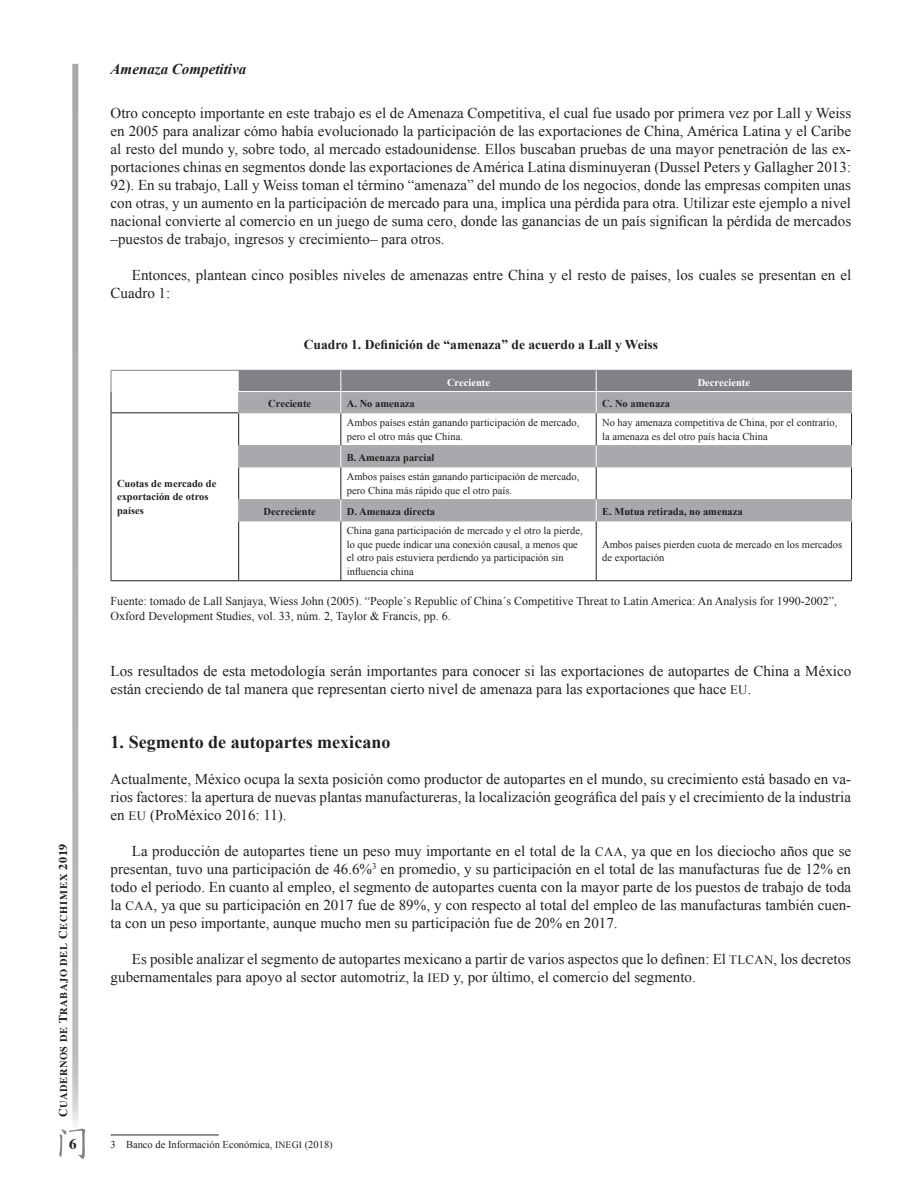
<style>
.page{position:relative;width:915px;height:1191px;background:#fff}
.page>*{position:absolute;margin:0;border:0;box-sizing:border-box;transform-origin:0 0}
.t1{font:700 18px "Times New Roman";color:#231f20}
.t2{font:15px/18px "Times New Roman";color:#231f20;text-align:justify}
.t3{font:italic 700 15px "Times New Roman";color:#231f20}
.t4{font:700 15px "Times";color:#231f20}
.t5{font:700 13.5px "Times New Roman";color:#231f20}
.t6{font:12px/15px "Times New Roman";color:#231f20}
.t7{font:10.5px/13.5px "Times New Roman";color:#231f20}
.t8{font:700 10.5px/13.5px "Times New Roman";color:#231f20}
.t9{font:700 10.5px "Times New Roman";color:#fff}
.t10{font:10.35px "Times Bold SC990";letter-spacing:.05em;color:#231f20}
.s1{font-size:12px}
.s2{font-family:"Times New Roman PSMT SC990";font-size:12.75px}
.s3{font-size:9.75px}
</style>
<div class="page">
<svg style="left:72px;top:64px;width:6px;height:1060px;background:#b6b7ba"></svg>
<svg style="left:59px;top:1128px;width:26px;height:31px"></svg>
<svg style="left:239px;top:413px;width:611px;height:107px"></svg>
<hr style="left:111px;top:412px;width:127px;height:1px;background:#231f20">
<hr style="left:111px;top:413px;width:1px;height:32px;background:#231f20">
<svg style="left:111px;top:445px;width:1px;height:22px"></svg>
<hr style="left:111px;top:467px;width:1px;height:32px;background:#231f20">
<svg style="left:111px;top:499px;width:1px;height:22px"></svg>
<hr style="left:111px;top:521px;width:1px;height:59px;background:#231f20">
<hr style="left:111px;top:580px;width:127px;height:1px;background:#231f20">
<hr style="left:238px;top:413px;width:1px;height:32px;background:#231f20">
<hr style="left:340px;top:413px;width:1px;height:32px;background:#231f20">
<hr style="left:595px;top:413px;width:1px;height:32px;background:#231f20">
<hr style="left:850px;top:413px;width:1px;height:32px;background:#231f20">
<hr style="left:238px;top:467px;width:1px;height:32px;background:#231f20">
<hr style="left:340px;top:467px;width:1px;height:32px;background:#231f20">
<hr style="left:595px;top:467px;width:1px;height:32px;background:#231f20">
<hr style="left:850px;top:467px;width:1px;height:32px;background:#231f20">
<hr style="left:238px;top:521px;width:1px;height:59px;background:#231f20">
<hr style="left:340px;top:521px;width:1px;height:59px;background:#231f20">
<hr style="left:595px;top:521px;width:1px;height:59px;background:#231f20">
<hr style="left:850px;top:521px;width:1px;height:59px;background:#231f20">
<hr style="left:238px;top:580px;width:103px;height:1px;background:#231f20">
<hr style="left:341px;top:580px;width:255px;height:1px;background:#231f20">
<hr style="left:596px;top:580px;width:255px;height:1px;background:#231f20">
<hr style="left:111px;top:370px;width:127px;height:1px;background:#808285">
<svg style="left:111px;top:371px;width:1px;height:41px"></svg>
<hr style="left:238px;top:412px;width:103px;height:1px;background:#a8a9ad">
<hr style="left:341px;top:412px;width:255px;height:1px;background:#a8a9ad">
<hr style="left:596px;top:412px;width:255px;height:1px;background:#a8a9ad">
<hr style="left:238px;top:445px;width:103px;height:1px;background:#a8a9ad">
<svg style="left:238px;top:446px;width:1px;height:20px"></svg>
<hr style="left:341px;top:445px;width:255px;height:1px;background:#a8a9ad">
<hr style="left:596px;top:445px;width:255px;height:1px;background:#a8a9ad">
<svg style="left:850px;top:446px;width:1px;height:20px"></svg>
<hr style="left:238px;top:466px;width:103px;height:1px;background:#a8a9ad">
<hr style="left:341px;top:466px;width:255px;height:1px;background:#a8a9ad">
<hr style="left:596px;top:466px;width:255px;height:1px;background:#a8a9ad">
<hr style="left:238px;top:499px;width:103px;height:1px;background:#a8a9ad">
<svg style="left:238px;top:500px;width:1px;height:20px"></svg>
<hr style="left:341px;top:499px;width:255px;height:1px;background:#a8a9ad">
<hr style="left:596px;top:499px;width:255px;height:1px;background:#a8a9ad">
<svg style="left:850px;top:500px;width:1px;height:20px"></svg>
<hr style="left:238px;top:520px;width:103px;height:1px;background:#a8a9ad">
<hr style="left:341px;top:520px;width:255px;height:1px;background:#a8a9ad">
<hr style="left:596px;top:520px;width:255px;height:1px;background:#a8a9ad">
<svg style="left:238px;top:370px;width:613px;height:42px;background:#96989b"></svg>
<svg style="left:340px;top:446px;width:1px;height:20px"></svg>
<svg style="left:595px;top:446px;width:1px;height:20px"></svg>
<svg style="left:340px;top:500px;width:1px;height:20px"></svg>
<svg style="left:595px;top:500px;width:1px;height:20px"></svg>
<hr style="left:111px;top:1134px;width:108px;height:1px;background:#231f20">
<p class="t10" style="left:54px;top:1117px;width:275px;rotate:-90deg"><span class="s1">C</span>uadernos de <span class="s1">T</span>rabajo del <span class="s1">C</span>echimex <span class="s1">2019</span></p>
<p class="t4" style="left:69px;top:1129px;width:9px">6</p>
<p class="t3" style="left:111px;top:58px;width:137px">Amenaza Competitiva</p>
<p class="t2" style="left:111px;top:104px;width:741px">Otro concepto importante en este trabajo es el de Amenaza Competitiva, el cual fue usado por primera vez por Lall y Weiss en 2005 para analizar cómo había evolucionado la participación de las exportaciones de China, América Latina y el Caribe al resto del mundo y, sobre todo, al mercado estadounidense. Ellos buscaban pruebas de una mayor penetración de las ex&shy;portaciones chinas en segmentos donde las exportaciones de América Latina disminuyeran (Dussel Peters y Gallagher 2013:<br>92). En su trabajo, Lall y Weiss toman el término “amenaza” del mundo de los negocios, donde las empresas compiten unas con otras, y un aumento en la participación de mercado para una, implica una pérdida para otra. Utilizar este ejemplo a nivel nacional convierte al comercio en un juego de suma cero, donde las ganancias de un país significan la pérdida de mercados –puestos de trabajo, ingresos y crecimiento– para otros.</p>
<p class="t2" style="left:111px;top:266px;width:741px;text-indent:21px">Entonces, plantean cinco posibles niveles de amenazas entre China y el resto de países, los cuales se presentan en el<br>Cuadro 1:</p>
<p class="t5" style="left:304px;top:335px;width:355px">Cuadro 1. Definición de “amenaza” de acuerdo a Lall y Weiss</p>
<p class="t9" style="left:447px;top:375px;width:44px">Creciente</p>
<p class="t9" style="left:697px;top:375px;width:54px">Decreciente</p>
<p class="t8" style="left:268px;top:396px;width:44px">Creciente</p>
<p class="t8" style="left:347px;top:396px;width:69px">A. No amenaza</p>
<p class="t8" style="left:602px;top:396px;width:69px">C. No amenaza</p>
<p class="t7" style="left:347px;top:416px;width:234px">Ambos países están ganando participación de mercado, pero el otro más que China.</p>
<p class="t7" style="left:602px;top:416px;width:237px">No hay amenaza competitiva de China, por el contrario, la amenaza es del otro país hacia China</p>
<p class="t8" style="left:347px;top:450px;width:89px">B. Amenaza parcial</p>
<p class="t7" style="left:347px;top:470px;width:234px">Ambos países están ganando participación de mercado, pero China más rápido que el otro país.</p>
<p class="t8" style="left:117px;top:476px;width:101px">Cuotas de mercado de exportación de otros países</p>
<p class="t8" style="left:263px;top:504px;width:54px">Decreciente</p>
<p class="t8" style="left:347px;top:504px;width:90px">D. Amenaza directa</p>
<p class="t8" style="left:602px;top:504px;width:142px">E. Mutua retirada, no amenaza</p>
<p class="t7" style="left:347px;top:524px;width:237px">China gana participación de mercado y el otro la pierde, lo que puede indicar una conexión causal, a menos que el otro país estuviera perdiendo ya participación sin influencia china</p>
<p class="t7" style="left:602px;top:537px;width:241px">Ambos países pierden cuota de mercado en los mercados de exportación</p>
<p class="t6" style="left:111px;top:593px;width:727px">Fuente: tomado de Lall Sanjaya, Wiess John (2005). “People´s Republic of China´s Competitive Threat to Latin America: An Analysis for 1990-2002”,<br>Oxford Development Studies, vol. 33, núm. 2, Taylor &amp; Francis, pp. 6.</p>
<p class="t2" style="left:111px;top:662px;width:741px">Los resultados de esta metodología serán importantes para conocer si las exportaciones de autopartes de China a México están creciendo de tal manera que representan cierto nivel de amenaza para las exportaciones que hace <span class="s2">EU</span>.</p>
<p class="t1" style="left:111px;top:729px;width:281px">1. Segmento de autopartes mexicano</p>
<p class="t2" style="left:111px;top:770px;width:741px">Actualmente, México ocupa la sexta posición como productor de autopartes en el mundo, su crecimiento está basado en va&shy;rios factores: la apertura de nuevas plantas manufactureras, la localización geográfica del país y el crecimiento de la industria en <span class="s2">EU</span> (ProMéxico 2016: 11).</p>
<p class="t2" style="left:111px;top:842px;width:741px;text-indent:21px">La producción de autopartes tiene un peso muy importante en el total de la <span class="s2">CAA</span>, ya que en los dieciocho años que se presentan, tuvo una participación de 46.6%<sup>3</sup> en promedio, y su participación en el total de las manufacturas fue de 12% en todo el periodo. En cuanto al empleo, el segmento de autopartes cuenta con la mayor parte de los puestos de trabajo de toda la <span class="s2">CAA</span>, ya que su participación en 2017 fue de 89%, y con respecto al total del empleo de las manufacturas también cuen&shy;ta con un peso importante, aunque mucho men su participación fue de 20% en 2017.</p>
<p class="t2" style="left:111px;top:950px;width:741px;text-indent:21px">Es posible analizar el segmento de autopartes mexicano a partir de varios aspectos que lo definen: El <span class="s2">TLCAN</span>, los decretos gubernamentales para apoyo al sector automotriz, la <span class="s2">IED</span> y, por último, el comercio del segmento.</p>
<p class="t7" style="left:111px;top:1138px;width:223px">3 Banco de Información Económica, <span class="s3">INEGI</span> (2018)</p>
</div>
